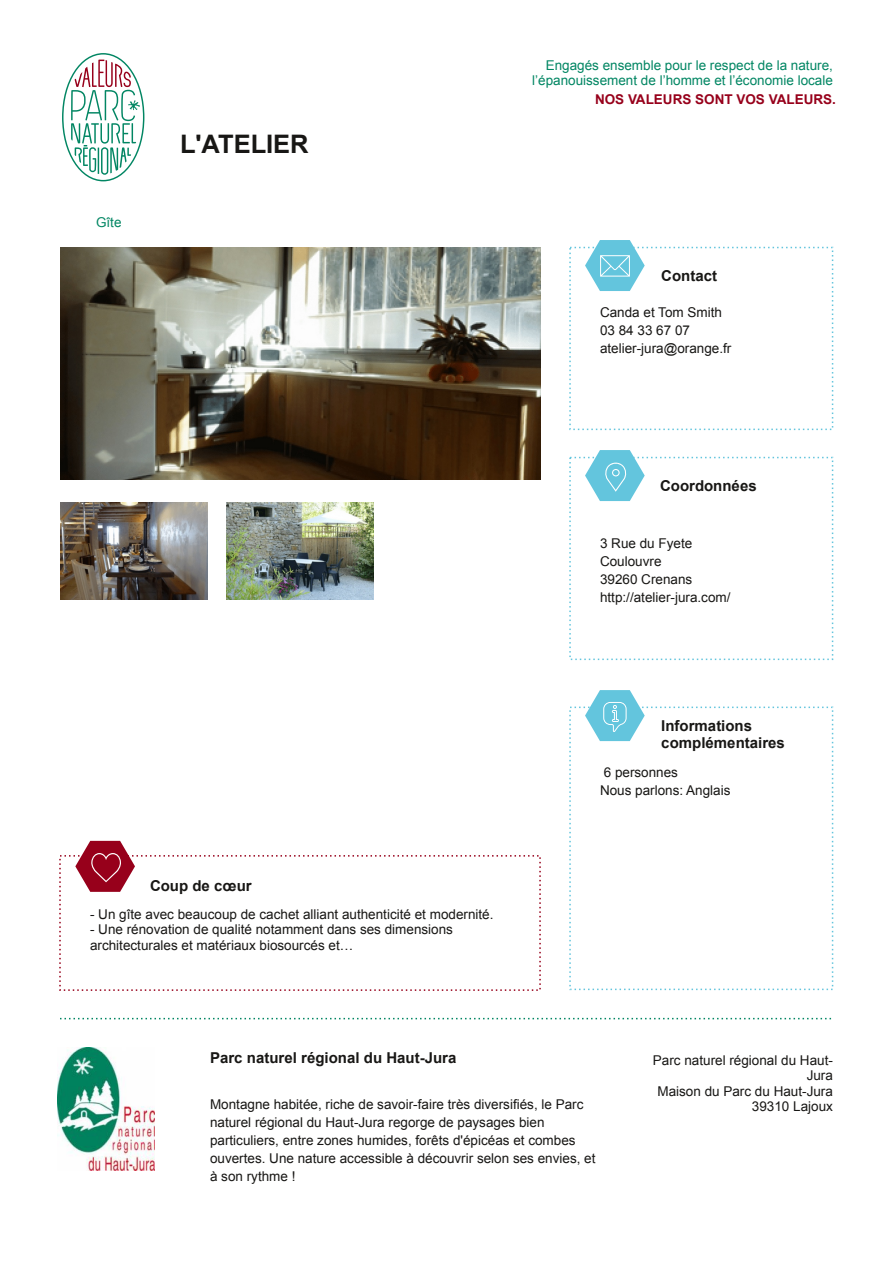
<style>
.page{position:relative;width:893px;height:1263px;background:#fff}
.page>*{position:absolute;margin:0;border:0;box-sizing:border-box;transform-origin:0 0}
.t1{font:700 25.5px "Arial";color:#181715}
.t2{font:700 15px/17.2px "Arial";color:#181715}
.t3{font:13.5px/18px "Arial";color:#181715}
.t4{font:13.5px/15.5px "Arial";color:#028663;text-align:right}
.t5{font:700 13.5px "Arial";color:#97001b}
</style>
<div class="page">
<img style="left:57px;top:1047px;width:98px;height:123px">
<svg style="left:60px;top:1018px;width:772px;height:1px"></svg>
<svg style="left:585px;top:690px;width:60px;height:51px"></svg>
<svg style="left:585px;top:450px;width:60px;height:51px"></svg>
<svg style="left:585px;top:240px;width:60px;height:51px"></svg>
<svg style="left:75px;top:841px;width:60px;height:51px"></svg>
<img style="left:226px;top:502px;width:148px;height:98px">
<img style="left:60px;top:502px;width:147px;height:98px">
<img style="left:60px;top:248px;width:480px;height:232px">
<svg style="left:62px;top:53px;width:83px;height:129px"></svg>
<p class="t4" style="left:532px;top:57px;width:302px">Engagés ensemble pour le respect de la nature, l’épanouissement de l’homme et l’économie locale</p>
<p class="t4" style="left:96px;top:215px;width:27px">Gîte</p>
<h1 class="t1" style="left:180px;top:130px;width:130px">L'ATELIER</h1>
<p class="t2" style="left:150px;top:877px;width:103px">Coup de cœur</p>
<p class="t3" style="left:90px;top:905px;width:405px">- Un gîte avec beaucoup de cachet alliant authenticité et modernité.</p>
<p class="t3" style="left:90px;top:922px;width:364px;line-height:15.5px">- Une rénovation de qualité notamment dans ses dimensions architecturales et matériaux biosourcés et…</p>
<p class="t2" style="left:210px;top:1049px;width:248px">Parc naturel régional du Haut-Jura</p>
<p class="t5" style="left:595px;top:92px;width:242px">NOS VALEURS SONT VOS VALEURS.</p>
<p class="t2" style="left:661px;top:267px;width:57px">Contact</p>
<p class="t3" style="left:600px;top:304px;width:133px">Canda et Tom Smith<br>03 84 33 67 07 atelier-jura@orange.fr</p>
<p class="t2" style="left:660px;top:477px;width:98px">Coordonnées</p>
<p class="t3" style="left:600px;top:534px;width:132px">3 Rue du Fyete<br>Coulouvre<br>39260 Crenans http://atelier-jura.com/</p>
<p class="t2" style="left:661px;top:717px;width:125px">Informations complémentaires</p>
<p class="t3" style="left:600px;top:763px;width:132px">6 personnes<br>Nous parlons: Anglais</p>
<p class="t3" style="left:653px;top:1052px;width:182px;line-height:15.5px;text-align:right">Parc naturel régional du Haut-<br>Jura<br>Maison du Parc du Haut-Jura</p>
<p class="t3" style="left:210px;top:1095px;width:375px">Montagne habitée, riche de savoir-faire très diversifiés, le Parc</p>
<p class="t3" style="left:752px;top:1097px;width:82px">39310 Lajoux</p>
<p class="t3" style="left:210px;top:1113px;width:387px">naturel régional du Haut-Jura regorge de paysages bien particuliers, entre zones humides, forêts d'épicéas et combes ouvertes. Une nature accessible à découvrir selon ses envies, et à son rythme !</p>
</div>
